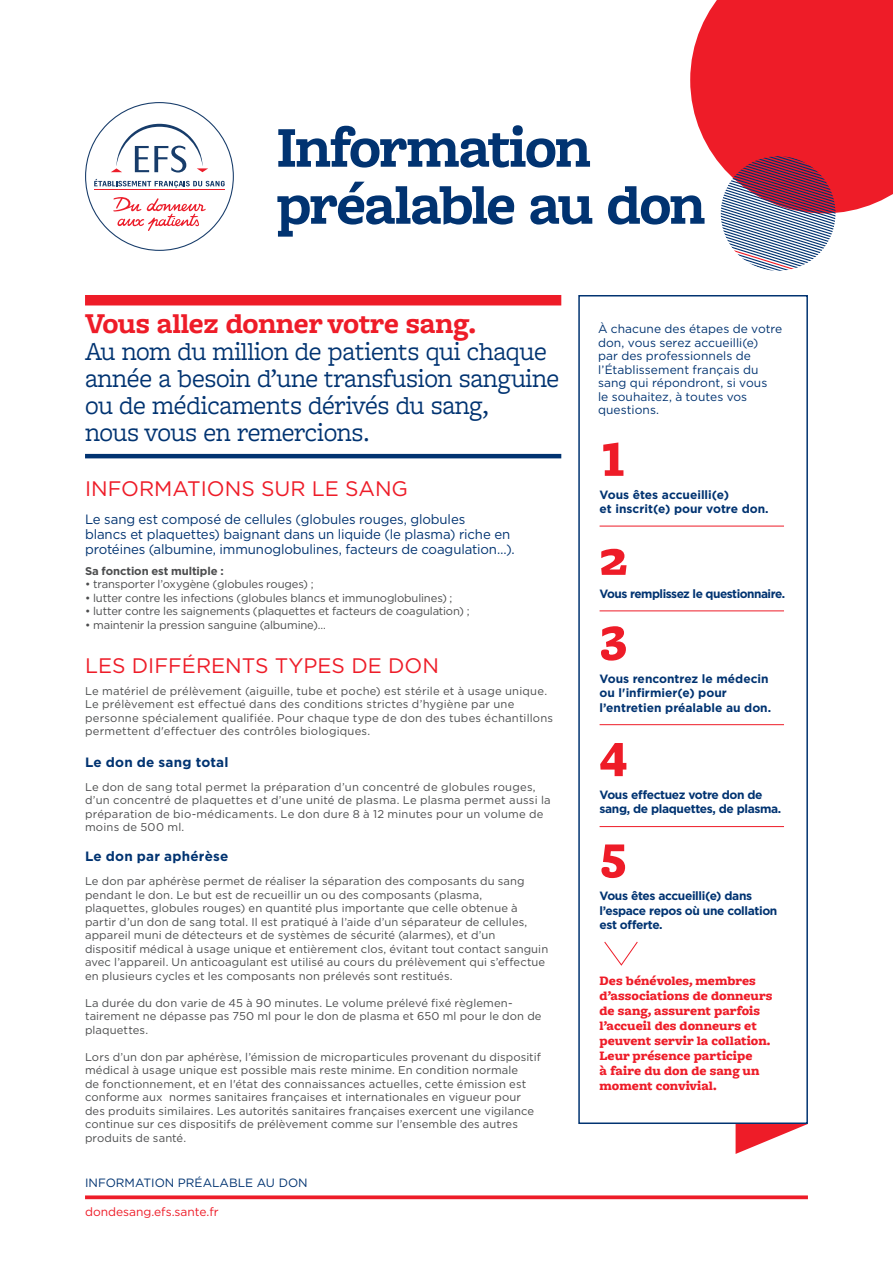
<style>
.page{position:relative;width:893px;height:1263px;background:#fff}
.page>*{position:absolute;margin:0;border:0;box-sizing:border-box;transform-origin:0 0}
.t1{font:700 60px/57px "Freight Macro Pro";letter-spacing:-.03em;color:#013371}
.t2{font:900 52.5px "Freight Macro Pro";color:#ee1c28}
.t3{font:700 30px "Freight Macro Pro";letter-spacing:-.01em;color:#ee1c28}
.t4{font:27px/27px "Freight Macro Pro";letter-spacing:-.02em;color:#013371}
.t5{font:21px "Gotham";color:#ee1c28}
.t6{font:900 13.5px/15px "Freight Macro Pro";color:#ee1c28}
.t7{font:13.5px/15px "Gotham";letter-spacing:-.01em;color:#013371}
.t8{font:700 13.5px "Gotham";letter-spacing:.015em;color:#013371}
.t9{font:12px/13.5px "Gotham";letter-spacing:.005em;color:#013371}
.t10{font:700 12px/14.4px "Gotham";letter-spacing:-.03em;color:#013371}
.t11{font:700 12px/14.4px "Gotham";color:#013371}
.t12{font:12px "Gotham";color:#ee1c28}
.t13{font:11.25px/13.5px "Gotham";letter-spacing:.01em;color:#4b4c4d}
.t14{font:11.25px "Gotham";letter-spacing:-.01em;color:#4b4c4d}
.t15{font:700 11.25px "Gotham";letter-spacing:-.005em;color:#4b4c4d}
</style>
<div class="page">
<div style="left:578px;top:295px;width:230px;height:829px;border:2px solid #013371"></div>
<hr style="left:600px;top:526px;width:184px;height:1px;background:#ee1c28">
<svg style="left:736px;top:1124px;width:72px;height:30px"></svg>
<hr style="left:600px;top:610px;width:184px;height:1px;background:#ee1c28">
<hr style="left:600px;top:724px;width:184px;height:1px;background:#ee1c28">
<hr style="left:600px;top:826px;width:184px;height:1px;background:#ee1c28">
<svg style="left:604px;top:941px;width:34px;height:25px"></svg>
<div style="left:85px;top:295px;width:476px;height:10px;background:#ee1c28"></div>
<hr style="left:85px;top:454px;width:476px;height:4px;background:#013371">
<svg style="left:85px;top:102px;width:149px;height:149px"></svg>
<svg style="left:690px;top:0;width:203px;height:271px"></svg>
<svg style="left:85px;top:1195px;width:723px;height:4px;background:#ef3640"></svg>
<h1 class="t1" style="left:276px;top:117px;width:431px">Information préalable au don</h1>
<h3 class="t3" style="left:85px;top:302px;width:393px">Vous allez donner votre sang.</h3>
<h3 class="t4" style="left:85px;top:337px;width:476px">Au nom du million de patients qui chaque année a besoin d’une transfusion sanguine ou de médicaments dérivés du sang,<br>nous vous en remercions.</h3>
<h3 class="t5" style="left:85px;top:475px;width:325px">INFORMATIONS SUR LE SANG</h3>
<p class="t7" style="left:85px;top:511px;width:431px">Le sang est composé de cellules (globules rouges, globules<br>blancs et plaquettes) baignant dans un liquide (le plasma) riche en protéines (albumine, immunoglobulines, facteurs de coagulation…).</p>
<p class="t15" style="left:85px;top:563px;width:140px">Sa fonction est multiple :</p>
<p class="t14" style="left:85px;top:577px;width:230px">• transporter l’oxygène (globules rouges) ;</p>
<p class="t14" style="left:85px;top:590px;width:369px">• lutter contre les infections (globules blancs et immunoglobulines) ;</p>
<p class="t14" style="left:85px;top:604px;width:386px">• lutter contre les saignements (plaquettes et facteurs de coagulation) ;</p>
<p class="t14" style="left:85px;top:617px;width:242px">• maintenir la pression sanguine (albumine)…</p>
<h3 class="t5" style="left:85px;top:652px;width:355px">LES DIFFÉRENTS TYPES DE DON</h3>
<p class="t13" style="left:85px;top:684px;width:470px">Le matériel de prélèvement (aiguille, tube et poche) est stérile et à usage unique.<br>Le prélèvement est effectué dans des conditions strictes d’hygiène par une personne spécialement qualifiée. Pour chaque type de don des tubes échantillons permettent d'effectuer des contrôles biologiques.</p>
<p class="t8" style="left:85px;top:753px;width:145px">Le don de sang total</p>
<p class="t13" style="left:85px;top:780px;width:467px">Le don de sang total permet la préparation d’un concentré de globules rouges, d’un concentré de plaquettes et d’une unité de plasma. Le plasma permet aussi la préparation de bio-médicaments. Le don dure 8 à 12 minutes pour un volume de moins de 500 ml.</p>
<p class="t8" style="left:85px;top:847px;width:145px">Le don par aphérèse</p>
<p class="t13" style="left:85px;top:874px;width:465px">Le don par aphérèse permet de réaliser la séparation des composants du sang pendant le don. Le but est de recueillir un ou des composants (plasma,<br>plaquettes, globules rouges) en quantité plus importante que celle obtenue à partir d’un don de sang total. Il est pratiqué à l’aide d’un séparateur de cellules, appareil muni de détecteurs et de systèmes de sécurité (alarmes), et d’un dispositif médical à usage unique et entièrement clos, évitant tout contact sanguin avec l’appareil. Un anticoagulant est utilisé au cours du prélèvement qui s’effectue en plusieurs cycles et les composants non prélevés sont restitués.</p>
<p class="t13" style="left:85px;top:996px;width:458px">La durée du don varie de 45 à 90 minutes. Le volume prélevé fixé règlemen&shy;tairement ne dépasse pas 750 ml pour le don de plasma et 650 ml pour le don de plaquettes.</p>
<p class="t13" style="left:85px;top:1050px;width:457px">Lors d’un don par aphérèse, l’émission de microparticules provenant du dispositif médical à usage unique est possible mais reste minime. En condition normale<br>de fonctionnement, et en l'état des connaissances actuelles, cette émission est conforme aux normes sanitaires françaises et internationales en vigueur pour des produits similaires. Les autorités sanitaires françaises exercent une vigilance continue sur ces dispositifs de prélèvement comme sur l’ensemble des autres produits de santé.</p>
<p class="t9" style="left:85px;top:1176px;width:224px">INFORMATION PRÉALABLE AU DON</p>
<p class="t12" style="left:85px;top:1204px;width:135px">dondesang.efs.sante.fr</p>
<p class="t9" style="left:598px;top:322px;width:186px">À chacune des étapes de votre don, vous serez accueilli(e)<br>par des professionnels de l’Établissement français du sang qui répondront, si vous<br>le souhaitez, à toutes vos questions.</p>
<h2 class="t2" style="left:600px;top:422px;width:29px">1</h2>
<p class="t11" style="left:600px;top:487px;width:171px">Vous êtes accueilli(e)<br>et inscrit(e) pour votre don.</p>
<h2 class="t2" style="left:600px;top:521px;width:30px">2</h2>
<p class="t10" style="left:600px;top:586px;width:187px">Vous remplissez le questionnaire.</p>
<h2 class="t2" style="left:600px;top:606px;width:29px">3</h2>
<p class="t11" style="left:600px;top:671px;width:173px">Vous rencontrez le médecin ou l'infirmier(e) pour l’entretien préalable au don.</p>
<h2 class="t2" style="left:600px;top:722px;width:29px">4</h2>
<p class="t10" style="left:600px;top:787px;width:183px">Vous effectuez votre don de sang, de plaquettes, de plasma.</p>
<h2 class="t2" style="left:600px;top:823px;width:29px">5</h2>
<p class="t10" style="left:600px;top:889px;width:179px">Vous êtes accueilli(e) dans l’espace repos où une collation est offerte.</p>
<p class="t6" style="left:600px;top:973px;width:174px">Des bénévoles, membres d’associations de donneurs de sang, assurent parfois l’accueil des donneurs et peuvent servir la collation.<br>Leur présence participe<br>à faire du don de sang un moment convivial.</p>
</div>
